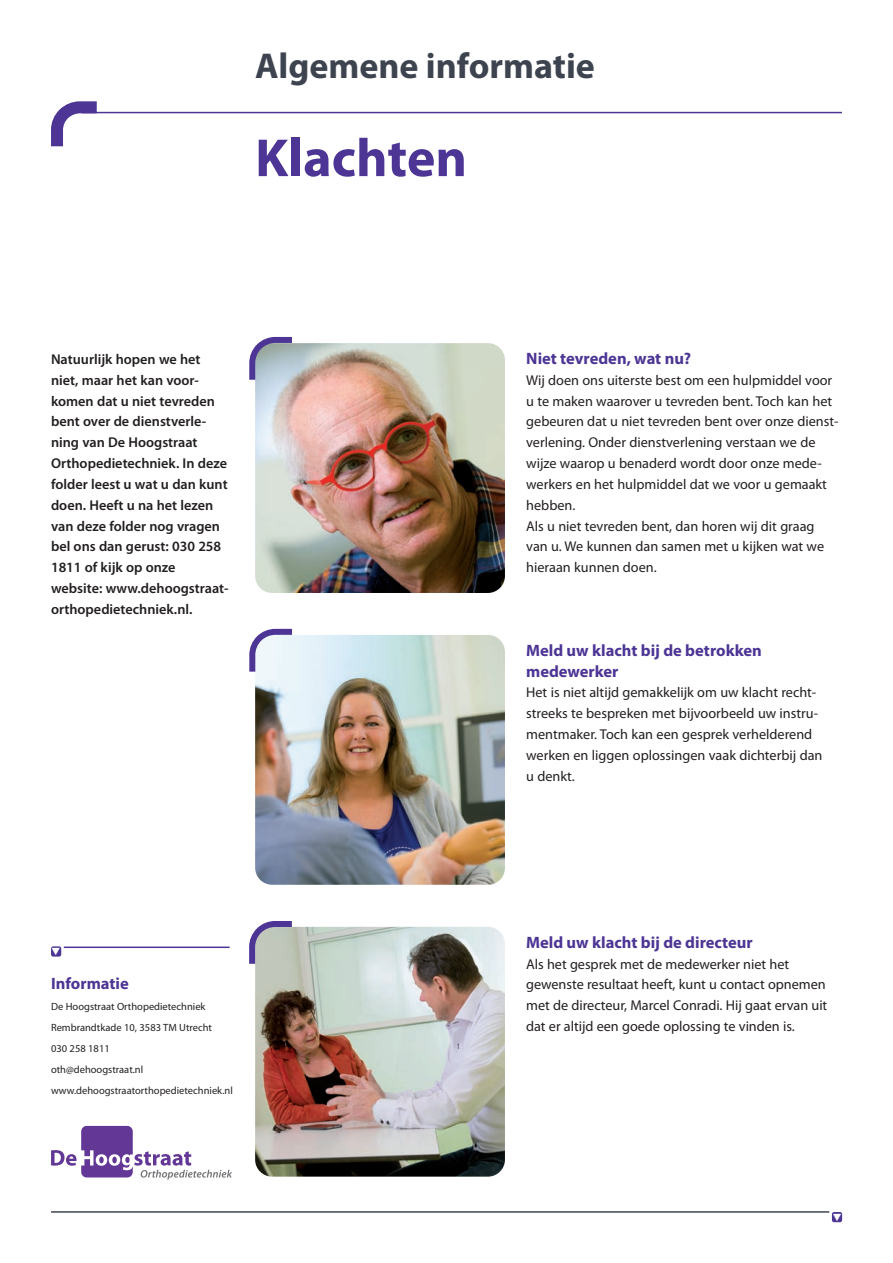
<style>
.page{position:relative;width:893px;height:1263px;background:#fff}
.page>*{position:absolute;margin:0;border:0;box-sizing:border-box;transform-origin:0 0}
.t1{font:700 54px "Myriad Pro";color:#4d3595}
.t2{font:700 36px "Myriad Pro";color:#3e444f}
.t3{font:700 16.5px/20.9px "Myriad Pro";color:#4d3595}
.t4{font:14.25px/20.9px "Myriad Pro";color:#231f20}
.t5{font:600 14.25px/20.9px "Myriad Pro";color:#231f20}
.t6{font:10.5px/20.9px "Myriad Pro";color:#231f20}
</style>
<div class="page">
<img style="left:255px;top:343px;width:250px;height:250px;border-radius:17px">
<svg style="left:249px;top:336px;width:49px;height:50px;background:#a8afc4"></svg>
<hr style="left:51px;top:1211px;width:778px;height:2px;background:#3e444f">
<div style="left:832px;top:1212px;width:10px;height:10px;background:#4d3595;border-radius:2px"></div>
<svg style="left:51px;top:101px;width:58px;height:46px"></svg>
<hr style="left:82px;top:112px;width:760px;height:1px;background:#4d3595">
<svg style="left:51px;top:1126px;width:181px;height:53px"></svg>
<hr style="left:64px;top:946px;width:166px;height:2px;background:#4d3595">
<img style="left:255px;top:927px;width:250px;height:249px;border-radius:17px">
<svg style="left:249px;top:921px;width:49px;height:49px;background:#b1b1b8"></svg>
<img style="left:255px;top:635px;width:250px;height:250px;border-radius:17px">
<svg style="left:249px;top:628px;width:49px;height:50px"></svg>
<div style="left:51px;top:946px;width:10px;height:10px;background:#4d3595;border-radius:2px"></div>
<h2 class="t2" style="left:255px;top:52px;width:341px">Algemene informatie</h2>
<h1 class="t1" style="left:255px;top:138px;width:213px">Klachten</h1>
<p class="t5" style="left:51px;top:350px;width:179px">Natuurlijk hopen we het niet, maar het kan voor&shy;komen dat u niet tevreden bent over de dienstverle&shy;ning van De Hoogstraat<br>Orthopedietechniek. In deze folder leest u wat u dan kunt doen. Heeft u na het lezen van deze folder nog vragen bel ons dan gerust: 030 258<br>1811 of kijk op onze website: www.dehoogstraat&shy;orthopedietechniek.nl.</p>
<p class="t3" style="left:51px;top:975px;width:79px">Informatie</p>
<p class="t6" style="left:51px;top:997px;width:183px">De Hoogstraat Orthopedietechniek<br>Rembrandtkade 10, 3583 TM Utrecht<br>030 258 1811<br>oth@dehoogstraat.nl www.dehoogstraatorthopedietechniek.nl</p>
<p class="t3" style="left:526px;top:349px;width:167px">Niet tevreden, wat nu?</p>
<p class="t4" style="left:526px;top:371px;width:314px">Wij doen ons uiterste best om een hulpmiddel voor u te maken waarover u tevreden bent. Toch kan het gebeuren dat u niet tevreden bent over onze dienst&shy;verlening. Onder dienstverlening verstaan we de wijze waarop u benaderd wordt door onze mede&shy;werkers en het hulpmiddel dat we voor u gemaakt hebben.<br>Als u niet tevreden bent, dan horen wij dit graag van u. We kunnen dan samen met u kijken wat we hieraan kunnen doen.</p>
<p class="t3" style="left:526px;top:641px;width:237px">Meld uw klacht bij de betrokken medewerker</p>
<p class="t4" style="left:526px;top:683px;width:298px">Het is niet altijd gemakkelijk om uw klacht recht&shy;streeks te bespreken met bijvoorbeeld uw instru&shy;mentmaker. Toch kan een gesprek verhelderend werken en liggen oplossingen vaak dichterbij dan u denkt.</p>
<p class="t3" style="left:526px;top:933px;width:228px">Meld uw klacht bij de directeur</p>
<p class="t4" style="left:526px;top:954px;width:303px">Als het gesprek met de medewerker niet het gewenste resultaat heeft, kunt u contact opnemen met de directeur, Marcel Conradi. Hij gaat ervan uit dat er altijd een goede oplossing te vinden is.</p>
</div>
